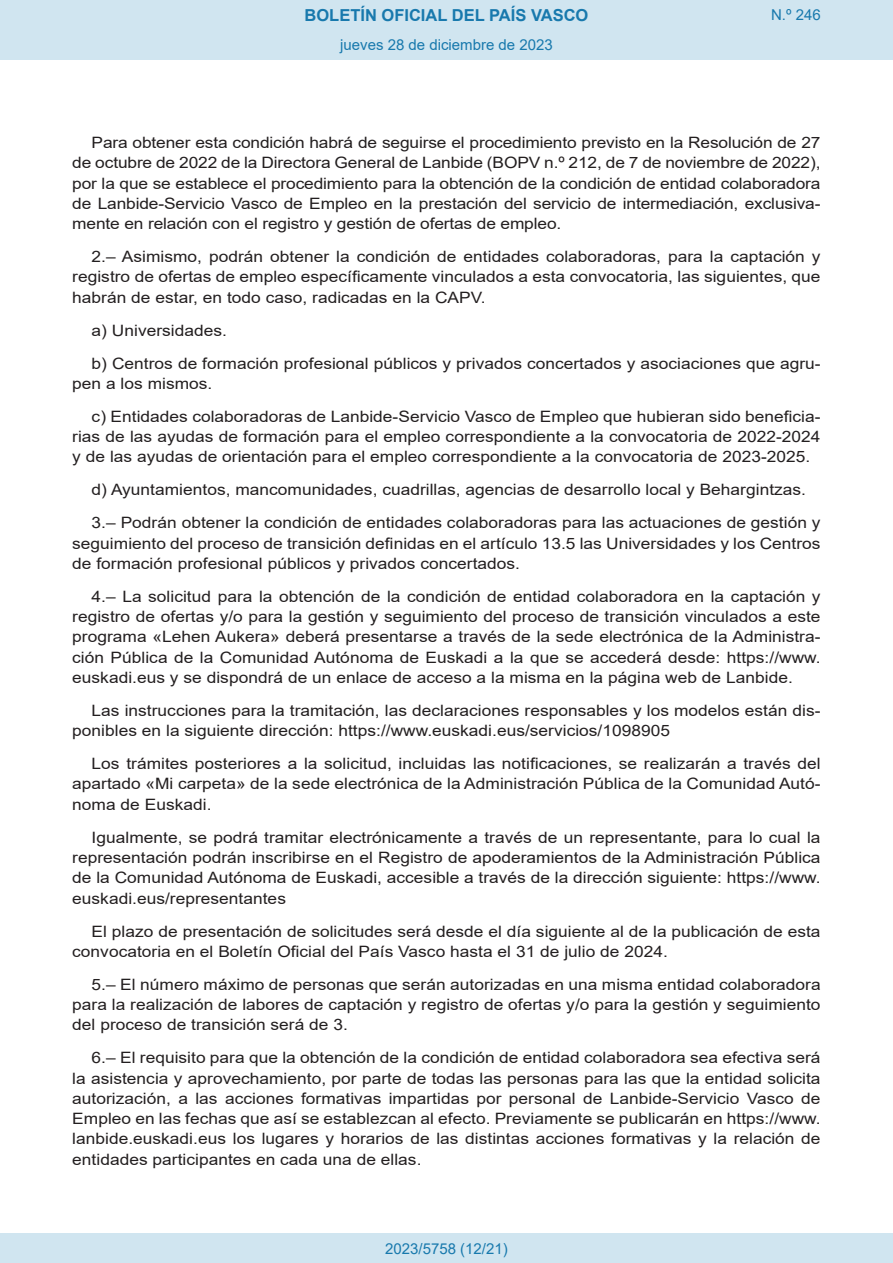
<style>
.page{position:relative;width:893px;height:1263px;background:#fff}
.page>*{position:absolute;margin:0;border:0;box-sizing:border-box;transform-origin:0 0}
.t1{font:700 16.5px "Arial";color:#1879ad}
.BOPVDetalle{font:15.6px/20.2px "Arial";color:#231f20;text-align:justify;scale:1.11 1}
.Paginacion_Centro{font:15px "Arial";color:#1879ad}
</style>
<div class="page">
<div style="left:0;top:0;width:893px;height:60px;background:#d0e5f0"></div>
<div style="left:0;top:1233px;width:893px;height:30px;background:#d0e5f0"></div>
<p class="t1" style="left:305px;top:3px;width:285px">BOLETÍN OFICIAL DEL PAÍS VASCO</p>
<p class="Paginacion_Centro" style="left:340px;top:35px;width:214px">jueves 28 de diciembre de 2023</p>
<p class="Paginacion_Centro" style="left:771px;top:5px;width:51px">N.º 246</p>
<p class="BOPVDetalle" style="left:72px;top:132px;width:676px;text-indent:19px">Para obtener esta condición habrá de seguirse el procedimiento previsto en la Resolución de 27 de octubre de 2022 de la Directora General de Lanbide (BOPV n.º 212, de 7 de noviembre de 2022), por la que se establece el procedimiento para la obtención de la condición de entidad colaboradora de Lanbide-Servicio Vasco de Empleo en la prestación del servicio de intermediación, exclusiva&shy;mente en relación con el registro y gestión de ofertas de empleo.</p>
<p class="BOPVDetalle" style="left:72px;top:246px;width:676px;text-indent:19px">2.– Asimismo, podrán obtener la condición de entidades colaboradoras, para la captación y registro de ofertas de empleo específicamente vinculados a esta convocatoria, las siguientes, que habrán de estar, en todo caso, radicadas en la CAPV.</p>
<p class="BOPVDetalle" style="left:92px;top:320px;width:123px">a) Universidades.</p>
<p class="BOPVDetalle" style="left:72px;top:353px;width:676px;text-indent:19px">b) Centros de formación profesional públicos y privados concertados y asociaciones que agru&shy;pen a los mismos.</p>
<p class="BOPVDetalle" style="left:72px;top:406px;width:676px;text-indent:19px">c) Entidades colaboradoras de Lanbide-Servicio Vasco de Empleo que hubieran sido beneficia&shy;rias de las ayudas de formación para el empleo correspondiente a la convocatoria de 2022-2024 y de las ayudas de orientación para el empleo correspondiente a la convocatoria de 2023-2025.</p>
<p class="BOPVDetalle" style="left:92px;top:480px;width:645px">d) Ayuntamientos, mancomunidades, cuadrillas, agencias de desarrollo local y Behargintzas.</p>
<p class="BOPVDetalle" style="left:72px;top:513px;width:676px;text-indent:19px">3.– Podrán obtener la condición de entidades colaboradoras para las actuaciones de gestión y seguimiento del proceso de transición definidas en el artículo 13.5 las Universidades y los Centros de formación profesional públicos y privados concertados.</p>
<p class="BOPVDetalle" style="left:72px;top:586px;width:676px;text-indent:19px">4.– La solicitud para la obtención de la condición de entidad colaboradora en la captación y registro de ofertas y/o para la gestión y seguimiento del proceso de transición vinculados a este programa «Lehen Aukera» deberá presentarse a través de la sede electrónica de la Administra&shy;ción Pública de la Comunidad Autónoma de Euskadi a la que se accederá desde: https://www. euskadi.eus y se dispondrá de un enlace de acceso a la misma en la página web de Lanbide.</p>
<p class="BOPVDetalle" style="left:72px;top:700px;width:676px;text-indent:19px">Las instrucciones para la tramitación, las declaraciones responsables y los modelos están dis&shy;ponibles en la siguiente dirección: https://www.euskadi.eus/servicios/1098905</p>
<p class="BOPVDetalle" style="left:72px;top:753px;width:676px;text-indent:19px">Los trámites posteriores a la solicitud, incluidas las notificaciones, se realizarán a través del apartado «Mi carpeta» de la sede electrónica de la Administración Pública de la Comunidad Autó&shy;noma de Euskadi.</p>
<p class="BOPVDetalle" style="left:72px;top:827px;width:676px;text-indent:19px">Igualmente, se podrá tramitar electrónicamente a través de un representante, para lo cual la representación podrán inscribirse en el Registro de apoderamientos de la Administración Pública de la Comunidad Autónoma de Euskadi, accesible a través de la dirección siguiente: https://www. euskadi.eus/representantes</p>
<p class="BOPVDetalle" style="left:72px;top:921px;width:676px;text-indent:19px">El plazo de presentación de solicitudes será desde el día siguiente al de la publicación de esta convocatoria en el Boletín Oficial del País Vasco hasta el 31 de julio de 2024.</p>
<p class="BOPVDetalle" style="left:72px;top:974px;width:676px;text-indent:19px">5.– El número máximo de personas que serán autorizadas en una misma entidad colaboradora para la realización de labores de captación y registro de ofertas y/o para la gestión y seguimiento del proceso de transición será de 3.</p>
<p class="BOPVDetalle" style="left:72px;top:1047px;width:676px;text-indent:19px">6.– El requisito para que la obtención de la condición de entidad colaboradora sea efectiva será la asistencia y aprovechamiento, por parte de todas las personas para las que la entidad solicita autorización, a las acciones formativas impartidas por personal de Lanbide-Servicio Vasco de Empleo en las fechas que así se establezcan al efecto. Previamente se publicarán en https://www. lanbide.euskadi.eus los lugares y horarios de las distintas acciones formativas y la relación de entidades participantes en cada una de ellas.</p>
<p class="Paginacion_Centro" style="left:385px;top:1238px;width:124px">2023/5758 (12/21)</p>
</div>
